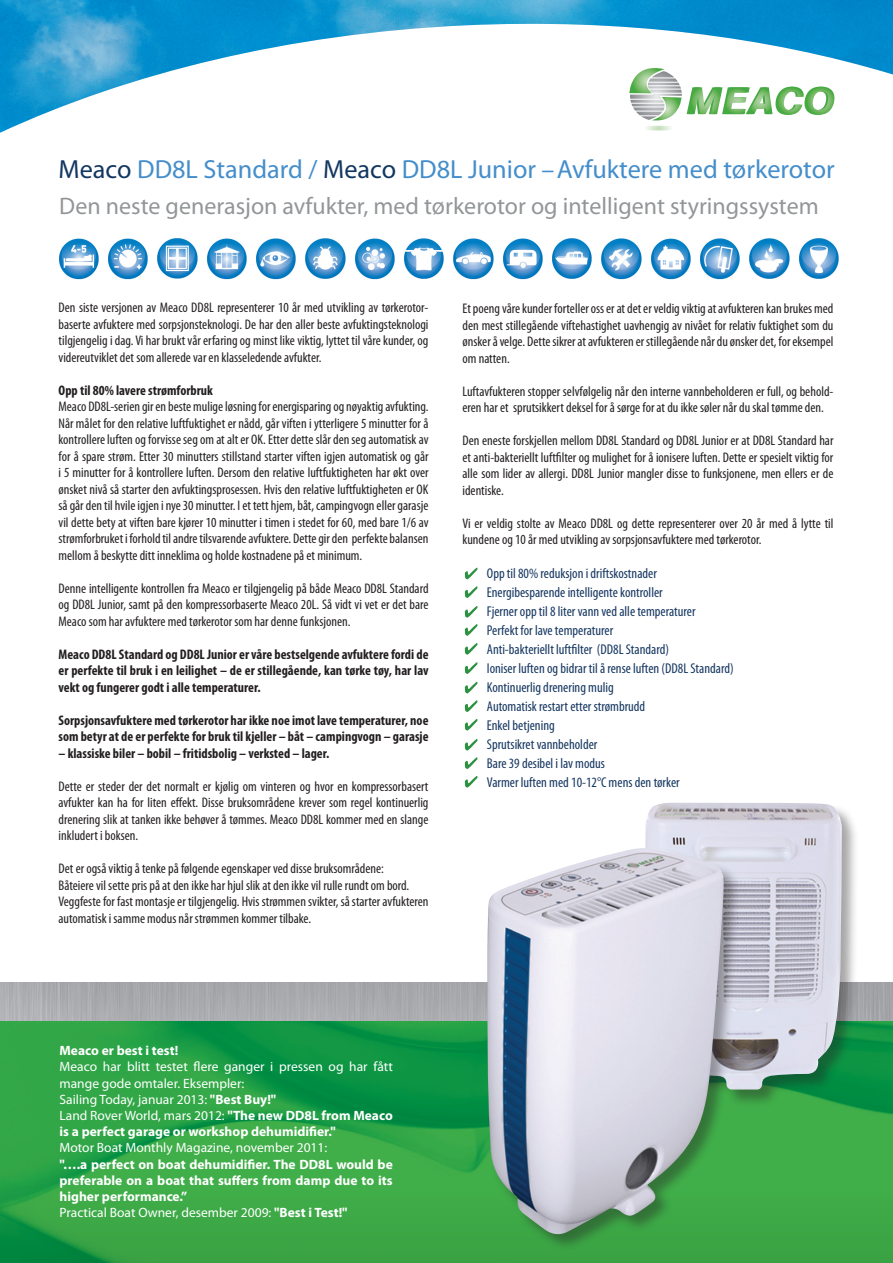
<style>
.page{position:relative;width:893px;height:1263px;background:#fff}
.page>*{position:absolute;margin:0;border:0;box-sizing:border-box;transform-origin:0 0}
.t1{font:26.25px "Myriad Pro";color:#448ecb}
.t2{font:24px "Myriad Pro";color:#939698}
.t3{font:condensed 14.25px "Myriad Pro";color:#163761}
.t4{font:condensed 13.95px/16.5px "Myriad Pro";color:#231f20;text-align:justify}
.t5{font:700 condensed 13.95px/16.5px "Myriad Pro";color:#231f20;text-align:justify}
.t6{font:700 13.5px/16.2px "Myriad Pro";color:#fff}
.t7{font:13.5px/16.2px "Myriad Pro";color:#fff}
.s1{color:#133761}
.s2{color:#488ecb}
.s3{font-size:25.8px;color:#448dcb}
.s4{font-weight:700}
.s5{font-weight:400}
</style>
<div class="page">
<img style="left:0;top:0;width:893px;height:133px">
<img style="left:0;top:1020px;width:893px;height:243px">
<div style="left:0;top:982px;width:893px;height:38px;background:#a9aaae"></div>
<svg style="left:629px;top:68px;width:205px;height:62px"></svg>
<img style="left:59px;top:238px;width:780px;height:42px">
<div style="left:644px;top:802px;width:215px;height:305px;background:#231f20;opacity:.4"></div>
<img style="left:644px;top:803px;width:198px;height:286px">
<div style="left:487px;top:847px;width:254px;height:404px;background:#231f20;opacity:.4"></div>
<img style="left:487px;top:848px;width:237px;height:389px">
<svg style="left:465px;top:567px;width:12px;height:12px"></svg>
<svg style="left:465px;top:586px;width:12px;height:12px"></svg>
<svg style="left:465px;top:606px;width:12px;height:12px"></svg>
<svg style="left:465px;top:624px;width:12px;height:12px"></svg>
<svg style="left:465px;top:643px;width:12px;height:12px"></svg>
<svg style="left:465px;top:662px;width:12px;height:12px"></svg>
<svg style="left:465px;top:681px;width:12px;height:12px"></svg>
<svg style="left:465px;top:700px;width:12px;height:12px"></svg>
<svg style="left:465px;top:719px;width:12px;height:12px"></svg>
<svg style="left:465px;top:739px;width:12px;height:12px"></svg>
<svg style="left:465px;top:757px;width:12px;height:12px"></svg>
<svg style="left:465px;top:776px;width:12px;height:12px"></svg>
<p class="t1" style="left:59px;top:153px;width:778px"><span class="s1">Meaco</span> DD8L Standard / <span class="s1">Meaco</span> DD8L <span class="s2">Ju</span>nior <span class="s3">–</span>Avfuktere med tørkerotor</p>
<p class="t2" style="left:59px;top:191px;width:761px">Den neste generasjon avfukter, med tørkerotor og intelligent styringssystem</p>
<p class="t4" style="left:59px;top:299px;width:371px">Den siste versjonen av Meaco DD8L representerer 10 år med utvikling av tørkerotor&shy;baserte avfuktere med sorpsjonsteknologi. De har den aller beste avfuktingsteknologi tilgjengelig i dag. Vi har brukt vår erfaring og minst like viktig, lyttet til våre kunder, og videreutviklet det som allerede var en klasseledende avfukter.</p>
<p class="t5" style="left:59px;top:382px;width:156px">Opp til 80% lavere strømforbruk</p>
<p class="t4" style="left:59px;top:398px;width:371px">Meaco DD8L-serien gir en beste mulige løsning for energisparing og nøyaktig avfukting.<br>Når målet for den relative luftfuktighet er nådd, går viften i ytterligere 5 minutter for å kontrollere luften og forvisse seg om at alt er OK. Etter dette slår den seg automatisk av for å spare strøm. Etter 30 minutters stillstand starter viften igjen automatisk og går i 5 minutter for å kontrollere luften. Dersom den relative luftfuktigheten har økt over ønsket nivå så starter den avfuktingsprosessen. Hvis den relative luftfuktigheten er OK så går den til hvile igjen i nye 30 minutter. I et tett hjem, båt, campingvogn eller garasje vil dette bety at viften bare kjører 10 minutter i timen i stedet for 60, med bare 1/6 av strømforbruket i forhold til andre tilsvarende avfuktere. Dette gir den perfekte balansen mellom å beskytte ditt inneklima og holde kostnadene på et minimum.</p>
<p class="t4" style="left:59px;top:580px;width:371px">Denne intelligente kontrollen fra Meaco er tilgjengelig på både Meaco DD8L Standard og DD8L Junior, samt på den kompressorbaserte Meaco 20L. Så vidt vi vet er det bare Meaco som har avfuktere med tørkerotor som har denne funksjonen.</p>
<p class="t5" style="left:59px;top:646px;width:371px">Meaco DD8L Standard og DD8L Junior er våre bestselgende avfuktere fordi de er perfekte til bruk i en leilighet – de er stillegående, kan tørke tøy, har lav vekt og fungerer godt i alle temperaturer.</p>
<p class="t5" style="left:59px;top:712px;width:371px">Sorpsjonsavfuktere med tørkerotor har ikke noe imot lave temperaturer, noe som betyr at de er perfekte for bruk til kjeller – båt – campingvogn – garasje</p>
<p class="t5" style="left:59px;top:745px;width:272px">– klassiske biler – bobil – fritidsbolig – verksted – lager.</p>
<p class="t4" style="left:59px;top:778px;width:371px">Dette er steder der det normalt er kjølig om vinteren og hvor en kompressorbasert avfukter kan ha for liten effekt. Disse bruksområdene krever som regel kontinuerlig drenering slik at tanken ikke behøver å tømmes. Meaco DD8L kommer med en slange inkludert i boksen.</p>
<p class="t4" style="left:59px;top:860px;width:327px">Det er også viktig å tenke på følgende egenskaper ved disse bruksområdene:</p>
<p class="t4" style="left:59px;top:877px;width:352px">Båteiere vil sette pris på at den ikke har hjul slik at den ikke vil rulle rundt om bord.</p>
<p class="t4" style="left:59px;top:893px;width:371px">Veggfeste for fast montasje er tilgjengelig. Hvis strømmen svikter, så starter avfukteren automatisk i samme modus når strømmen kommer tilbake.</p>
<p class="t4" style="left:462px;top:300px;width:372px">Et poeng våre kunder forteller oss er at det er veldig viktig at avfukteren kan brukes med den mest stillegående viftehastighet uavhengig av nivået for relativ fuktighet som du ønsker å velge. Dette sikrer at avfukteren er stillegående når du ønsker det, for eksempel om natten.</p>
<p class="t4" style="left:462px;top:383px;width:372px">Luftavfukteren stopper selvfølgelig når den interne vannbeholderen er full, og behold&shy;eren har et sprutsikkert deksel for å sørge for at du ikke søler når du skal tømme den.</p>
<p class="t4" style="left:462px;top:432px;width:372px">Den eneste forskjellen mellom DD8L Standard og DD8L Junior er at DD8L Standard har et anti-bakteriellt luftfilter og mulighet for å ionisere luften. Dette er spesielt viktig for alle som lider av allergi. DD8L Junior mangler disse to funksjonene, men ellers er de identiske.</p>
<p class="t4" style="left:462px;top:515px;width:372px">Vi er veldig stolte av Meaco DD8L og dette representerer over 20 år med å lytte til kundene og 10 år med utvikling av sorpsjonsavfuktere med tørkerotor.</p>
<p class="t3" style="left:487px;top:564px;width:172px">Opp til 80% reduksjon i driftskostnader</p>
<p class="t3" style="left:487px;top:584px;width:177px">Energibesparende intelligente kontroller</p>
<p class="t3" style="left:487px;top:603px;width:210px">Fjerner opp til 8 liter vann ved alle temperaturer</p>
<p class="t3" style="left:487px;top:622px;width:128px">Perfekt for lave temperaturer</p>
<p class="t3" style="left:487px;top:641px;width:184px">Anti-bakteriellt luftfilter (DD8L Standard)</p>
<p class="t3" style="left:487px;top:660px;width:248px">Ioniser luften og bidrar til å rense luften (DD8L Standard)</p>
<p class="t3" style="left:487px;top:679px;width:128px">Kontinuerlig drenering mulig</p>
<p class="t3" style="left:487px;top:698px;width:160px">Automatisk restart etter strømbrudd</p>
<p class="t3" style="left:487px;top:717px;width:69px">Enkel betjening</p>
<p class="t3" style="left:487px;top:736px;width:112px">Sprutsikret vannbeholder</p>
<p class="t3" style="left:487px;top:755px;width:120px">Bare 39 desibel i lav modus</p>
<p class="t3" style="left:487px;top:774px;width:194px">Varmer luften med 10-12°C mens den tørker</p>
<p class="t6" style="left:60px;top:1042px;width:120px">Meaco er best i test!</p>
<p class="t7" style="left:60px;top:1058px;width:335px">Meaco har blitt testet flere ganger i pressen og har fått mange gode omtaler. Eksempler:</p>
<p class="t7" style="left:60px;top:1091px;width:218px">Sailing Today, januar 2013: <span class="s4">"Best Buy!"</span></p>
<p class="t6" style="left:60px;top:1107px;width:335px"><span class="s5">Land Rover World, mars 2012:</span> "The new DD8L from Meaco is a perfect garage or workshop dehumidifier."</p>
<p class="t7" style="left:60px;top:1139px;width:269px">Motor Boat Monthly Magazine, november 2011:</p>
<p class="t6" style="left:60px;top:1155px;width:335px;text-align:justify">"….a perfect on boat dehumidifier. The DD8L would be preferable on a boat that suffers from damp due to its higher performance.”</p>
<p class="t7" style="left:60px;top:1204px;width:290px">Practical Boat Owner, desember 2009: <span class="s4">"Best i Test!"</span></p>
</div>
